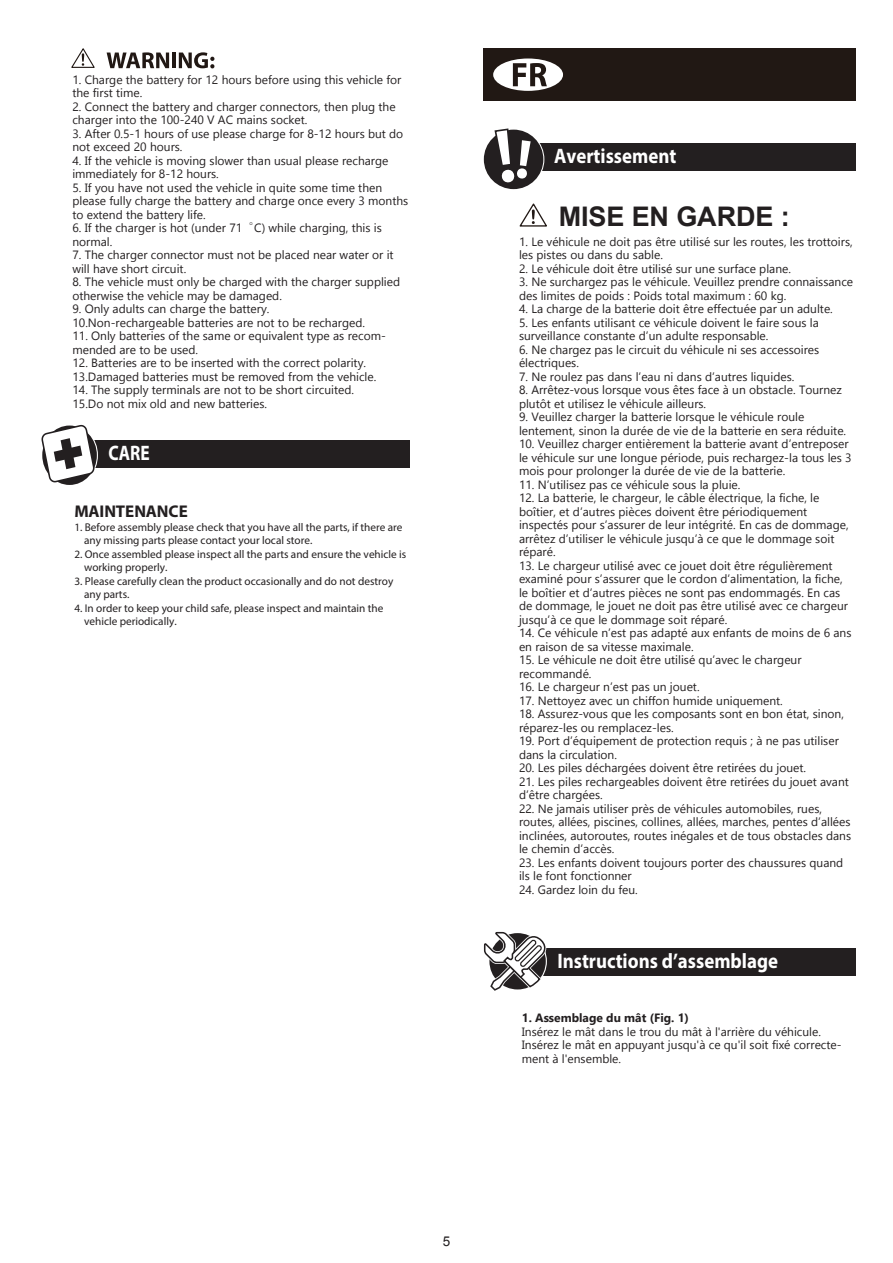
<style>
.page{position:relative;width:893px;height:1263px;background:#fff}
.page>*{position:absolute;margin:0;border:0;box-sizing:border-box;transform-origin:0 0}
.t1{font:700 27px "Arial";letter-spacing:-.005em;color:#231f20}
.t2{font:700 21px "Myriad Pro";color:#fff;scale:.9 1}
.t3{font:700 21px "Myriad Pro";color:#fff;scale:.83 1}
.t4{font:700 16.95px "Myriad Pro";letter-spacing:-.01em;color:#231f20}
.t5{font:13.5px "Arial";color:#231f20}
.t6{font:12px/13.5px "Gadugi";color:#231f20}
.t7{font:700 12px "Gadugi";color:#231f20}
.t8{font:11.25px/13.5px "Myriad Pro";color:#231f20}
.s1{font-family:"Adobe Song Std";font-weight:300}
</style>
<div class="page">
<div style="left:84px;top:440px;width:325px;height:28px;background:#231f20"></div>
<svg style="left:41px;top:424px;width:54px;height:59px"></svg>
<svg style="left:107px;top:52px;width:62px;height:16px"></svg>
<hr style="left:172px;top:53px;width:4px;height:15px;background:#211814">
<svg style="left:179px;top:52px;width:35px;height:16px"></svg>
<svg style="left:71px;top:48px;width:24px;height:20px"></svg>
<div style="left:526px;top:143px;width:330px;height:27px;background:#231f20"></div>
<div style="left:483px;top:129px;width:61px;height:61px;border:2px solid #fff;border-radius:50%"></div>
<div style="left:484px;top:130px;width:59px;height:59px;background:#231f20;border-radius:50%"></div>
<svg style="left:492px;top:128px;width:39px;height:59px"></svg>
<div style="left:530px;top:948px;width:326px;height:27px;background:#231f20"></div>
<svg style="left:483px;top:931px;width:66px;height:60px"></svg>
<svg style="left:519px;top:203px;width:28px;height:24px"></svg>
<div style="left:483px;top:48px;width:373px;height:53px;background:#211814"></div>
<div style="left:493px;top:58px;width:70px;height:33px;background:#fff;border-radius:50%"></div>
<svg style="left:513px;top:63px;width:34px;height:23px"></svg>
<p class="t6" style="left:72px;top:73px;width:331px">1. Charge the battery for 12 hours before using this vehicle for the first time.</p>
<p class="t6" style="left:72px;top:100px;width:325px">2. Connect the battery and charger connectors, then plug the charger into the 100-240 V AC mains socket.</p>
<p class="t6" style="left:72px;top:127px;width:332px">3. After 0.5-1 hours of use please charge for 8-12 hours but do not exceed 20 hours.</p>
<p class="t6" style="left:72px;top:154px;width:318px">4. If the vehicle is moving slower than usual please recharge immediately for 8-12 hours.</p>
<p class="t6" style="left:72px;top:181px;width:337px">5. If you have not used the vehicle in quite some time then please fully charge the battery and charge once every 3 months to extend the battery life.</p>
<p class="t6" style="left:72px;top:221px;width:311px">6. If the charger is hot (under 71<span class="s1">。</span>C) while charging, this is normal.</p>
<p class="t6" style="left:72px;top:248px;width:323px">7. The charger connector must not be placed near water or it will have short circuit.</p>
<p class="t6" style="left:72px;top:275px;width:329px">8. The vehicle must only be charged with the charger supplied otherwise the vehicle may be damaged.</p>
<p class="t6" style="left:72px;top:302px;width:294px">9. Only adults can charge the battery.<br>10.Non-rechargeable batteries are not to be recharged.</p>
<p class="t6" style="left:72px;top:329px;width:315px">11. Only batteries of the same or equivalent type as recom&shy;mended are to be used.</p>
<p class="t6" style="left:72px;top:356px;width:305px">12. Batteries are to be inserted with the correct polarity.<br>13.Damaged batteries must be removed from the vehicle.</p>
<p class="t6" style="left:72px;top:383px;width:283px">14. The supply terminals are not to be short circuited.<br>15.Do not mix old and new batteries.</p>
<h2 class="t3" style="left:108px;top:439px;width:51px">CARE</h2>
<h3 class="t4" style="left:74px;top:501px;width:115px">MAINTENANCE</h3>
<p class="t8" style="left:84px;top:520px;width:320px;text-indent:-10px">1. Before assembly please check that you have all the parts, if there are any missing parts please contact your local store.</p>
<p class="t8" style="left:84px;top:547px;width:324px;text-indent:-10px">2. Once assembled please inspect all the parts and ensure the vehicle is working properly.</p>
<p class="t8" style="left:84px;top:574px;width:311px;text-indent:-10px">3. Please carefully clean the product occasionally and do not destroy any parts.</p>
<p class="t8" style="left:84px;top:601px;width:301px;text-indent:-10px">4. In order to keep your child safe, please inspect and maintain the vehicle periodically.</p>
<h2 class="t2" style="left:554px;top:142px;width:137px">Avertissement</h2>
<h1 class="t1" style="left:559px;top:199px;width:233px">MISE EN GARDE :</h1>
<p class="t6" style="left:519px;top:234px;width:335px">1. Le véhicule ne doit pas être utilisé sur les routes, les trottoirs, les pistes ou dans du sable.</p>
<p class="t6" style="left:519px;top:261px;width:274px">2. Le véhicule doit être utilisé sur une surface plane.</p>
<p class="t6" style="left:519px;top:275px;width:336px">3. Ne surchargez pas le véhicule. Veuillez prendre connaissance des limites de poids : Poids total maximum : 60 kg.</p>
<p class="t6" style="left:519px;top:302px;width:315px">4. La charge de la batterie doit être effectuée par un adulte.</p>
<p class="t6" style="left:519px;top:315px;width:301px">5. Les enfants utilisant ce véhicule doivent le faire sous la surveillance constante d’un adulte responsable.</p>
<p class="t6" style="left:519px;top:342px;width:302px">6. Ne chargez pas le circuit du véhicule ni ses accessoires électriques.</p>
<p class="t6" style="left:519px;top:369px;width:277px">7. Ne roulez pas dans l’eau ni dans d’autres liquides.</p>
<p class="t6" style="left:519px;top:383px;width:324px">8. Arrêtez-vous lorsque vous êtes face à un obstacle. Tournez plutôt et utilisez le véhicule ailleurs.</p>
<p class="t6" style="left:519px;top:410px;width:329px">9. Veuillez charger la batterie lorsque le véhicule roule lentement, sinon la durée de vie de la batterie en sera réduite.</p>
<p class="t6" style="left:519px;top:437px;width:334px">10. Veuillez charger entièrement la batterie avant d’entreposer le véhicule sur une longue période, puis rechargez-la tous les 3 mois pour prolonger la durée de vie de la batterie.</p>
<p class="t6" style="left:519px;top:477px;width:223px">11. N’utilisez pas ce véhicule sous la pluie.</p>
<p class="t6" style="left:519px;top:491px;width:331px">12. La batterie, le chargeur, le câble électrique, la fiche, le boîtier, et d’autres pièces doivent être périodiquement inspectés pour s’assurer de leur intégrité. En cas de dommage, arrêtez d’utiliser le véhicule jusqu’à ce que le dommage soit réparé.</p>
<p class="t6" style="left:519px;top:558px;width:331px">13. Le chargeur utilisé avec ce jouet doit être régulièrement examiné pour s’assurer que le cordon d’alimentation, la fiche, le boîtier et d’autres pièces ne sont pas endommagés. En cas de dommage, le jouet ne doit pas être utilisé avec ce chargeur jusqu’à ce que le dommage soit réparé.</p>
<p class="t6" style="left:519px;top:626px;width:334px">14. Ce véhicule n’est pas adapté aux enfants de moins de 6 ans en raison de sa vitesse maximale.</p>
<p class="t6" style="left:519px;top:653px;width:284px">15. Le véhicule ne doit être utilisé qu’avec le chargeur recommandé.</p>
<p class="t6" style="left:519px;top:680px;width:182px">16. Le chargeur n’est pas un jouet.</p>
<p class="t6" style="left:519px;top:693px;width:265px">17. Nettoyez avec un chiffon humide uniquement.</p>
<p class="t6" style="left:519px;top:707px;width:326px">18. Assurez-vous que les composants sont en bon état, sinon, réparez-les ou remplacez-les.</p>
<p class="t6" style="left:519px;top:734px;width:321px">19. Port d’équipement de protection requis ; à ne pas utiliser dans la circulation.</p>
<p class="t6" style="left:519px;top:761px;width:289px">20. Les piles déchargées doivent être retirées du jouet.</p>
<p class="t6" style="left:519px;top:774px;width:331px">21. Les piles rechargeables doivent être retirées du jouet avant d’être chargées.</p>
<p class="t6" style="left:519px;top:801px;width:334px">22. Ne jamais utiliser près de véhicules automobiles, rues, routes, allées, piscines, collines, allées, marches, pentes d’allées inclinées, autoroutes, routes inégales et de tous obstacles dans le chemin d’accès.</p>
<p class="t6" style="left:519px;top:855px;width:326px">23. Les enfants doivent toujours porter des chaussures quand ils le font fonctionner</p>
<p class="t6" style="left:519px;top:882px;width:120px">24. Gardez loin du feu.</p>
<h2 class="t2" style="left:557px;top:947px;width:247px">Instructions d’assemblage</h2>
<p class="t7" style="left:522px;top:1011px;width:169px">1. Assemblage du mât (Fig. 1)</p>
<p class="t6" style="left:522px;top:1025px;width:321px">Insérez le mât dans le trou du mât à l'arrière du véhicule.<br>Insérez le mât en appuyant jusqu'à ce qu'il soit fixé correcte&shy;ment à l'ensemble.</p>
<p class="t5" style="left:443px;top:1232px;width:9px">5</p>
</div>
